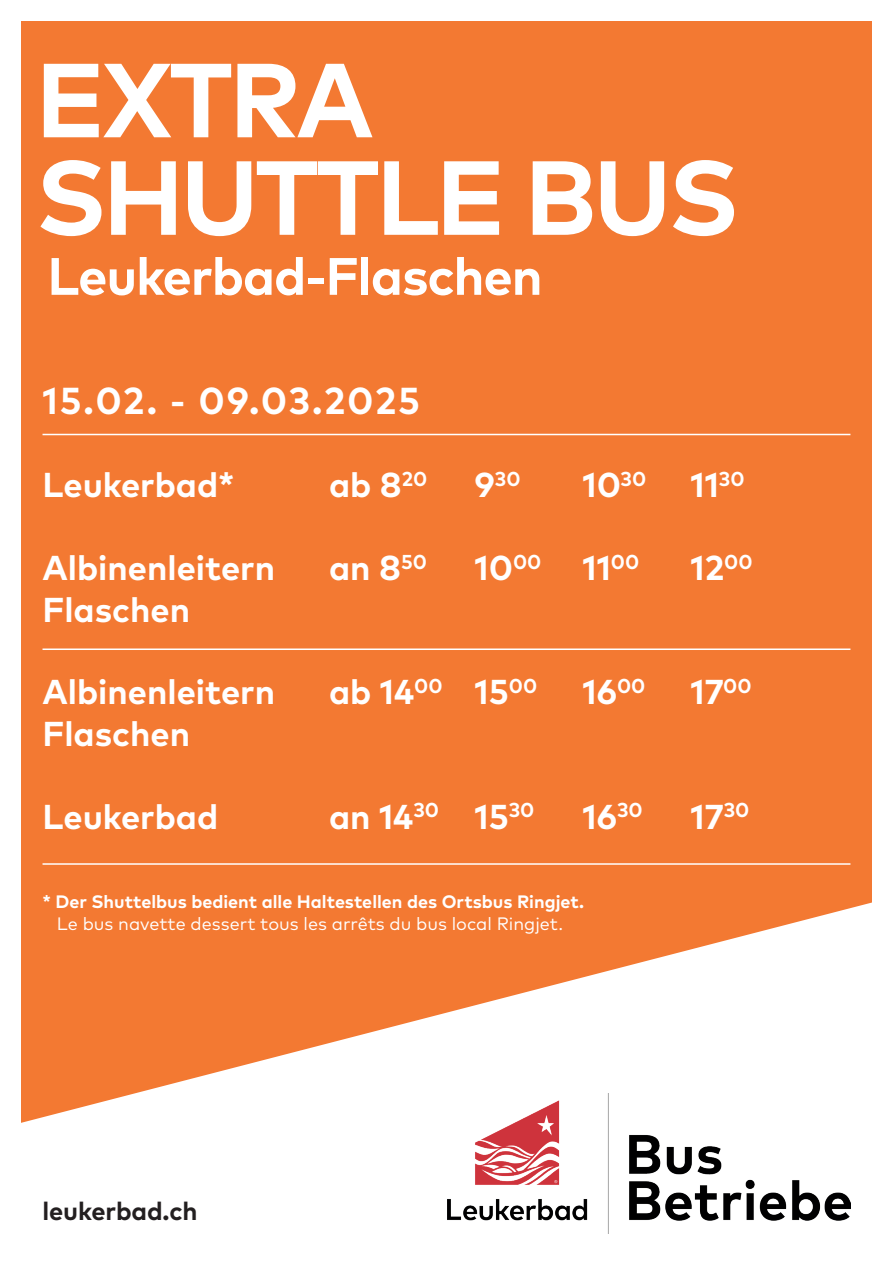
<style>
.page{position:relative;width:893px;height:1263px;background:#fff}
.page>*{position:absolute;margin:0;border:0;box-sizing:border-box;transform-origin:0 0}
.t1{font:700 105px "Mark Pro";letter-spacing:-.035em;color:#fff}
.t2{font:700 52.5px "Mark Pro";letter-spacing:-.02em;color:#fff}
.t3{font:700 37.5px "Mark Pro";letter-spacing:.05em;color:#fff}
.t4{font:700 34.5px "Mark Pro";color:#fff}
.t5{font:700 25.5px "Mark Pro";letter-spacing:-.005em;color:#231f20}
.t6{font:700 20.1px "Mark Pro";color:#fff}
.t7{font:700 18px "Mark Pro";color:#fff}
.t8{font:18px "Mark Pro";color:#fff}
.s1{font-size:34.5px}
</style>
<div class="page">
<div style="left:21px;top:21px;width:851px;height:1199px;background:#f37932"></div>
<hr style="left:43px;top:863px;width:807px;height:2px;background:#fff">
<hr style="left:43px;top:648px;width:807px;height:2px;background:#fff">
<hr style="left:43px;top:434px;width:807px;height:1px;background:#fff">
<svg style="left:21px;top:902px;width:851px;height:332px;fill:#fff"></svg>
<img style="left:447px;top:1093px;width:403px;height:140px">
<p class="t1" style="left:35px;top:20px;width:340px">EXTRA</p>
<p class="t1" style="left:35px;top:118px;width:705px">SHUTTLE BUS</p>
<p class="t2" style="left:47px;top:236px;width:497px">Leukerbad-Flaschen</p>
<p class="t3" style="left:43px;top:373px;width:379px">15.02. - 09.03.2025</p>
<p class="t4" style="left:43px;top:459px;width:194px">Leukerbad*</p>
<p class="t4" style="left:329px;top:459px;width:100px">ab 8<sup>20</sup></p>
<p class="t6" style="left:475px;top:463px;width:48px"><span class="s1">9</span>30</p>
<p class="t4" style="left:583px;top:459px;width:65px">10<sup>30</sup></p>
<p class="t4" style="left:691px;top:459px;width:56px">11<sup>30</sup></p>
<p class="t4" style="left:43px;top:542px;width:234px">Albinenleitern</p>
<p class="t4" style="left:329px;top:542px;width:99px">an 8<sup>50</sup></p>
<p class="t4" style="left:475px;top:542px;width:166px">10<sup>00</sup> 11<sup>00</sup></p>
<p class="t4" style="left:691px;top:542px;width:63px">12<sup>00</sup></p>
<p class="t4" style="left:43px;top:583px;width:149px">Flaschen</p>
<p class="t4" style="left:43px;top:666px;width:234px">Albinenleitern</p>
<p class="t4" style="left:329px;top:666px;width:210px">ab 14<sup>00</sup> 15<sup>00</sup></p>
<p class="t4" style="left:583px;top:666px;width:64px">16<sup>00</sup></p>
<p class="t4" style="left:691px;top:666px;width:63px">17<sup>00</sup></p>
<p class="t4" style="left:43px;top:707px;width:149px">Flaschen</p>
<p class="t4" style="left:43px;top:790px;width:177px">Leukerbad</p>
<p class="t4" style="left:329px;top:790px;width:207px">an 14<sup>30</sup> 15<sup>30</sup></p>
<p class="t4" style="left:583px;top:790px;width:62px">16<sup>30</sup></p>
<p class="t4" style="left:691px;top:790px;width:60px">17<sup>30</sup></p>
<p class="t7" style="left:43px;top:888px;width:543px">* Der Shuttelbus bedient alle Haltestellen des Ortsbus Ringjet.</p>
<p class="t8" style="left:57px;top:910px;width:508px">Le bus navette dessert tous les arrêts du bus local Ringjet.</p>
<p class="t5" style="left:43px;top:1192px;width:156px">leukerbad.ch</p>
</div>
